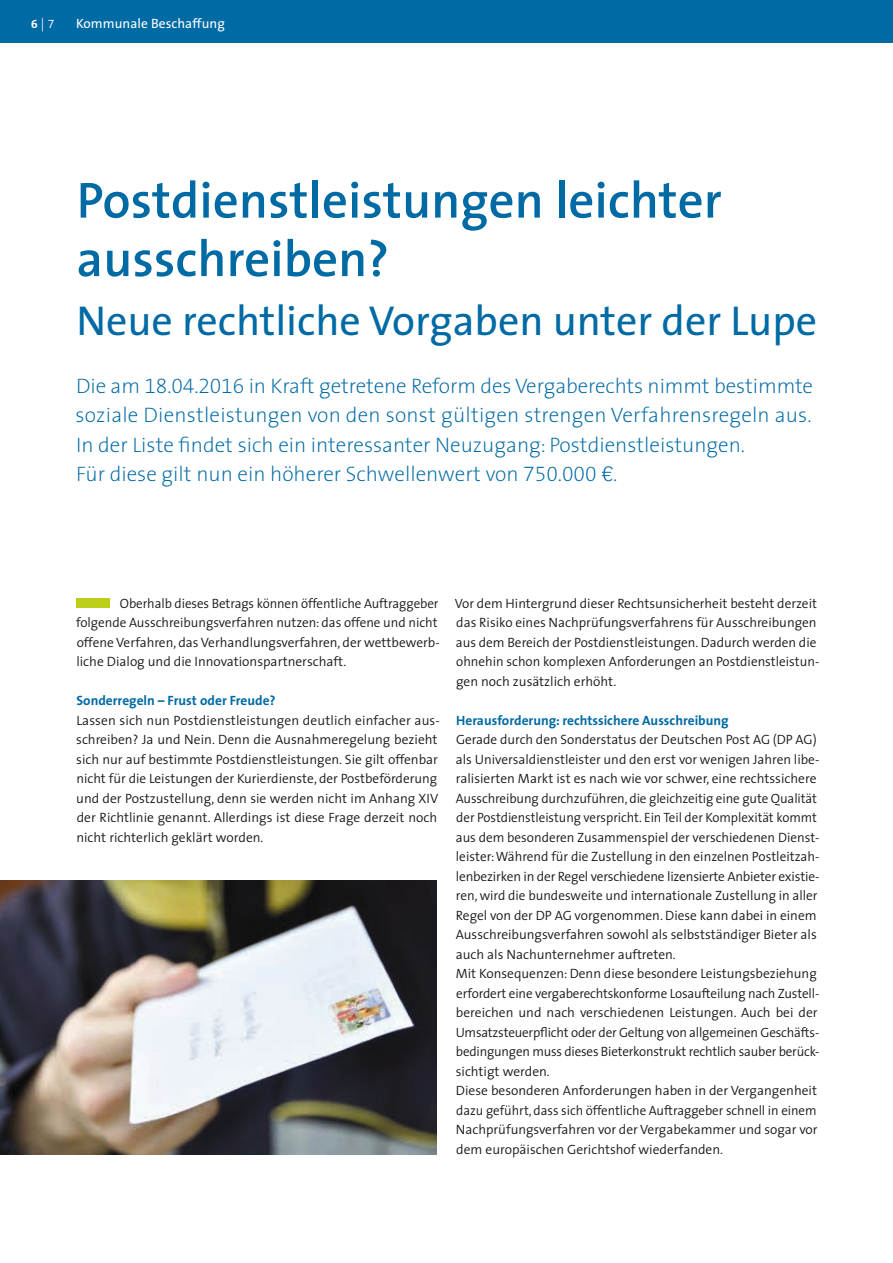
<style>
.page{position:relative;width:893px;height:1263px;background:#fff}
.page>*{position:absolute;margin:0;border:0;box-sizing:border-box;transform-origin:0 0}
.t1{font:600 51px/58.5px "The Sans";color:#006aa4}
.t2{font:42px "The Sans";color:#006aa4}
.t3{font:200 21px/29.2px "The Sans";color:#006aa4}
.t4{font:300 13.5px/19.5px "The Sans";color:#1a171c}
.t5{font:700 13.5px "The Sans";color:#006aa4}
.t6{font:13.5px "The Sans";letter-spacing:.005em;color:#fff}
.t7{font:12px "The Sans Bold Expert";color:#fff}
.s1{font-family:"The Sans";font-weight:300;font-size:13.5px}
.s2{font-family:"The Sans Semi Light Expert"}
.s3{font-family:"The Sans Extra Light Expert";font-weight:400}
.s4{font-family:"Helvetica";font-weight:300}
</style>
<div class="page">
<div style="left:0;top:0;width:893px;height:43px;background:#006aa4"></div>
<div style="left:77px;top:598px;width:33px;height:10px;background:#bdce18"></div>
<img style="left:0;top:881px;width:437px;height:273px">
<p class="t7" style="left:31px;top:14px;width:25px">6<span class="s1">|</span><span class="s2">7</span></p>
<p class="t6" style="left:76px;top:12px;width:150px">Kommunale Beschaffung</p>
<h1 class="t1" style="left:76px;top:170px;width:647px">Postdienstleistungen leichter ausschreiben?</h1>
<h2 class="t2" style="left:76px;top:285px;width:742px">Neue rechtliche Vorgaben unter der Lupe</h2>
<p class="t3" style="left:76px;top:371px;width:739px">Die am <span class="s3">18.04.2016</span> in Kraft getretene Reform des Vergaberechts nimmt bestimmte soziale Dienstleistungen von den sonst gültigen strengen Verfahrensregeln aus.<br>In der Liste findet sich ein interessanter Neuzugang: Postdienstleistungen.<br>Für diese gilt nun ein höherer Schwellenwert von <span class="s3">750.000</span> <span class="s4">€</span>.</p>
<p class="t4" style="left:76px;top:593px;width:365px;text-indent:44px">Oberhalb dieses Betrags können öffentliche Auftraggeber folgende Ausschreibungsverfahren nutzen: das offene und nicht offene Verfahren, das Verhandlungsverfahren, der wettbewerb&shy;liche Dialog und die Innovationspartnerschaft.</p>
<p class="t5" style="left:76px;top:689px;width:201px">Sonderregeln – Frust oder Freude?</p>
<p class="t4" style="left:76px;top:710px;width:365px">Lassen sich nun Postdienstleistungen deutlich einfacher aus&shy;schreiben? Ja und Nein. Denn die Ausnahmeregelung bezieht sich nur auf bestimmte Postdienstleistungen. Sie gilt offenbar nicht für die Leistungen der Kurierdienste, der Postbeförderung und der Postzustellung, denn sie werden nicht im Anhang XIV der Richtlinie genannt. Allerdings ist diese Frage derzeit noch nicht richterlich geklärt worden.</p>
<p class="t4" style="left:455px;top:593px;width:366px">Vor dem Hintergrund dieser Rechtsunsicherheit besteht derzeit das Risiko eines Nachprüfungsverfahrens für Ausschreibungen aus dem Bereich der Postdienstleistungen. Dadurch werden die ohnehin schon komplexen Anforderungen an Postdienstleistun&shy;gen noch zusätzlich erhöht.</p>
<p class="t5" style="left:456px;top:709px;width:274px">Herausforderung: rechtssichere Ausschreibung</p>
<p class="t4" style="left:456px;top:729px;width:365px">Gerade durch den Sonderstatus der Deutschen Post AG (DP AG) als Universaldienstleister und den erst vor wenigen Jahren libe&shy;ralisierten Markt ist es nach wie vor schwer, eine rechtssichere Ausschreibung durchzuführen, die gleichzeitig eine gute Qualität der Postdienstleistung verspricht. Ein Teil der Komplexität kommt aus dem besonderen Zusammenspiel der verschiedenen Dienst&shy;leister: Während für die Zustellung in den einzelnen Postleitzah&shy;lenbezirken in der Regel verschiedene lizensierte Anbieter existie&shy;ren, wird die bundesweite und internationale Zustellung in aller Regel von der DP AG vorgenommen. Diese kann dabei in einem Ausschreibungsverfahren sowohl als selbstständiger Bieter als auch als Nachunternehmer auftreten.<br>Mit Konsequenzen: Denn diese besondere Leistungsbeziehung erfordert eine vergaberechtskonforme Losaufteilung nach Zustell&shy;bereichen und nach verschiedenen Leistungen. Auch bei der Umsatzsteuerpflicht oder der Geltung von allgemeinen Geschäfts&shy;bedingungen muss dieses Bieterkonstrukt rechtlich sauber berück&shy;sichtigt werden.<br>Diese besonderen Anforderungen haben in der Vergangenheit dazu geführt, dass sich öffentliche Auftraggeber schnell in einem Nachprüfungsverfahren vor der Vergabekammer und sogar vor dem europäischen Gerichtshof wiederfanden.</p>
</div>
